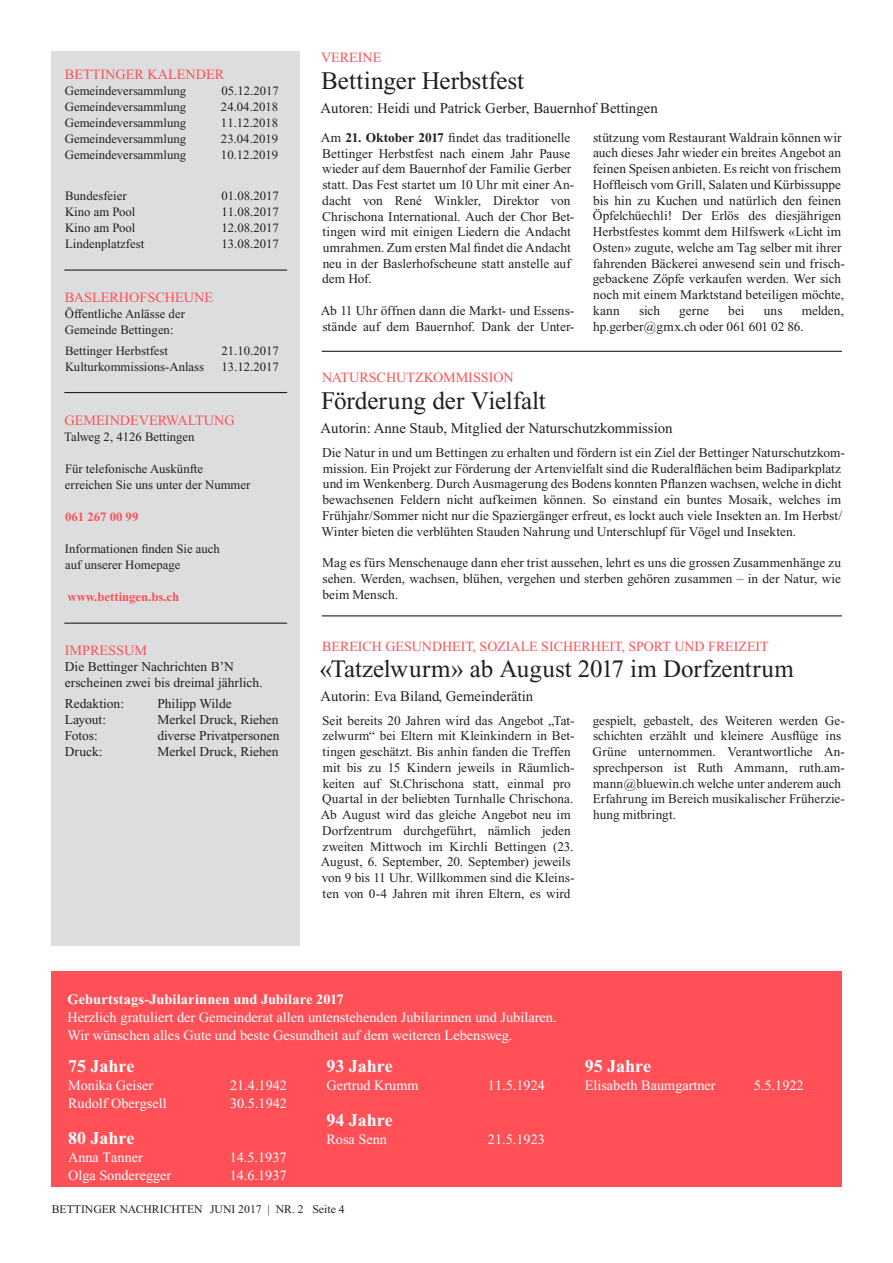
<style>
.page{position:relative;width:893px;height:1263px;background:#fff}
.page>*{position:absolute;margin:0;border:0;box-sizing:border-box;transform-origin:0 0}
.t1{font:25.2px "Times New Roman";letter-spacing:-.005em;color:#231f20}
.t2{font:25.05px "Times New Roman";color:#231f20}
.t3{font:700 18px "Times New Roman";color:#fff}
.t4{font:14.85px "Times New Roman";color:#231f20}
.t5{font:14.7px "Times New Roman";color:#231f20}
.t6{font:14.4px/18px "Times New Roman";color:#fff}
.t7{font:700 14.4px "Times New Roman";letter-spacing:.01em;color:#fff}
.t8{font:14.25px "Times New Roman";color:#fff}
.t9{font:14.25px "Times New Roman";color:#ff5057}
.t10{font:14.1px "Times New Roman";color:#ff5057}
.t11{font:13.95px "Times New Roman";color:#ff5057}
.t12{font:13.5px/16px "Times New Roman";color:#231f20}
.t13{font:13.35px/15.8px "Times New Roman";color:#231f20}
.t14{font:13.2px/15.8px "Times New Roman";color:#231f20}
.t15{font:12.75px/16px "Times New Roman";color:#231f20}
.t16{font:700 12.75px "Times New Roman";color:#ff5057}
.t17{font:11.7px "Times New Roman";color:#231f20}
.s1{font-weight:700}
</style>
<div class="page">
<div style="left:51px;top:971px;width:791px;height:215px;background:#ff5057"></div>
<div style="left:52px;top:51px;width:248px;height:894px;background:#dcdddf"></div>
<hr style="left:64px;top:269px;width:223px;height:2px;background:#231f20">
<hr style="left:64px;top:392px;width:223px;height:1px;background:#231f20">
<hr style="left:64px;top:623px;width:223px;height:1px;background:#231f20">
<hr style="left:322px;top:351px;width:520px;height:1px;background:#231f20">
<hr style="left:322px;top:615px;width:520px;height:1px;background:#231f20">
<p class="t9" style="left:65px;top:67px;width:161px">BETTINGER KALENDER</p>
<p class="t15" style="left:65px;top:83px;width:123px">Gemeindeversammlung</p>
<p class="t15" style="left:221px;top:83px;width:59px">05.12.2017</p>
<p class="t15" style="left:65px;top:99px;width:123px">Gemeindeversammlung</p>
<p class="t15" style="left:221px;top:99px;width:59px">24.04.2018</p>
<p class="t15" style="left:65px;top:115px;width:123px">Gemeindeversammlung</p>
<p class="t15" style="left:221px;top:115px;width:59px">11.12.2018</p>
<p class="t15" style="left:65px;top:131px;width:123px">Gemeindeversammlung</p>
<p class="t15" style="left:221px;top:131px;width:59px">23.04.2019</p>
<p class="t15" style="left:65px;top:147px;width:123px">Gemeindeversammlung</p>
<p class="t15" style="left:221px;top:147px;width:59px">10.12.2019</p>
<p class="t15" style="left:65px;top:188px;width:63px">Bundesfeier</p>
<p class="t15" style="left:221px;top:188px;width:59px">01.08.2017</p>
<p class="t15" style="left:65px;top:204px;width:72px">Kino am Pool</p>
<p class="t15" style="left:221px;top:204px;width:59px">11.08.2017</p>
<p class="t15" style="left:65px;top:220px;width:72px">Kino am Pool</p>
<p class="t15" style="left:221px;top:220px;width:59px">12.08.2017</p>
<p class="t15" style="left:65px;top:236px;width:81px">Lindenplatzfest</p>
<p class="t15" style="left:221px;top:236px;width:59px">13.08.2017</p>
<p class="t9" style="left:65px;top:290px;width:150px">BASLERHOFSCHEUNE</p>
<p class="t15" style="left:65px;top:306px;width:122px">Öffentliche Anlässe der<br>Gemeinde Bettingen:</p>
<p class="t15" style="left:65px;top:342px;width:105px">Bettinger Herbstfest</p>
<p class="t15" style="left:221px;top:342px;width:59px">21.10.2017</p>
<p class="t15" style="left:65px;top:358px;width:141px">Kulturkommissions-Anlass</p>
<p class="t15" style="left:221px;top:358px;width:59px">13.12.2017</p>
<p class="t9" style="left:65px;top:412px;width:172px">GEMEINDEVERWALTUNG</p>
<p class="t15" style="left:64px;top:428px;width:132px">Talweg 2, 4126 Bettingen</p>
<p class="t15" style="left:65px;top:461px;width:187px">Für telefonische Auskünfte erreichen Sie uns unter der Nummer</p>
<p class="t16" style="left:65px;top:510px;width:75px">061 267 00 99</p>
<p class="t15" style="left:65px;top:541px;width:156px">Informationen finden Sie auch auf unserer Homepage</p>
<p class="t16" style="left:68px;top:590px;width:113px">www.bettingen.bs.ch</p>
<p class="t9" style="left:65px;top:643px;width:84px">IMPRESSUM</p>
<p class="t12" style="left:65px;top:659px;width:199px">Die Bettinger Nachrichten B’N erscheinen zwei bis dreimal jährlich.</p>
<p class="t12" style="left:65px;top:695px;width:61px">Redaktion:</p>
<p class="t12" style="left:157px;top:695px;width:76px">Philipp Wilde</p>
<p class="t12" style="left:65px;top:711px;width:43px">Layout:</p>
<p class="t12" style="left:157px;top:711px;width:123px">Merkel Druck, Riehen</p>
<p class="t12" style="left:65px;top:727px;width:35px">Fotos:</p>
<p class="t12" style="left:157px;top:727px;width:124px">diverse Privatpersonen</p>
<p class="t12" style="left:65px;top:743px;width:39px">Druck:</p>
<p class="t12" style="left:157px;top:743px;width:123px">Merkel Druck, Riehen</p>
<p class="t10" style="left:321px;top:50px;width:62px">VEREINE</p>
<h1 class="t1" style="left:321px;top:67px;width:205px">Bettinger Herbstfest</h1>
<p class="t4" style="left:321px;top:100px;width:339px">Autoren: Heidi und Patrick Gerber, Bauernhof Bettingen</p>
<p class="t13" style="left:321px;top:129px;width:255px">Am <span class="s1">21. Oktober 2017</span> findet das traditionelle Bettinger Herbstfest nach einem Jahr Pause wieder auf dem Bauernhof der Familie Gerber statt. Das Fest startet um 10 Uhr mit einer An&shy;dacht von René Winkler, Direktor von Chrischona International. Auch der Chor Bet&shy;tingen wird mit einigen Liedern die Andacht umrahmen. Zum ersten Mal findet die Andacht neu in der Baslerhofscheune statt anstelle auf dem Hof.</p>
<p class="t13" style="left:321px;top:303px;width:255px">Ab 11 Uhr öffnen dann die Markt- und Essens&shy;stände auf dem Bauernhof. Dank der Unter-</p>
<p class="t13" style="left:593px;top:129px;width:254px">stützung vom Restaurant Waldrain können wir auch dieses Jahr wieder ein breites Angebot an feinen Speisen anbieten. Es reicht von frischem Hoffleisch vom Grill, Salaten und Kürbissuppe bis hin zu Kuchen und natürlich den feinen Öpfelchüechli! Der Erlös des diesjährigen Herbstfestes kommt dem Hilfswerk «Licht im Osten» zugute, welche am Tag selber mit ihrer fahrenden Bäckerei anwesend sein und frisch&shy;gebackene Zöpfe verkaufen werden. Wer sich noch mit einem Marktstand beteiligen möchte, kann</p>
<p class="t13" style="left:593px;top:303px;width:252px;text-indent:208px">melden, hp.gerber@gmx.ch oder 061 601 02 86.</p>
<p class="t13" style="left:639px;top:303px;width:23px">sich</p>
<p class="t13" style="left:679px;top:303px;width:31px">gerne</p>
<p class="t13" style="left:728px;top:303px;width:18px">bei</p>
<p class="t13" style="left:764px;top:303px;width:20px">uns</p>
<p class="t10" style="left:322px;top:370px;width:193px">NATURSCHUTZKOMMISSION</p>
<h1 class="t1" style="left:321px;top:387px;width:226px">Förderung der Vielfalt</h1>
<p class="t4" style="left:321px;top:420px;width:354px">Autorin: Anne Staub, Mitglied der Naturschutzkommission</p>
<p class="t13" style="left:321px;top:444px;width:525px">Die Natur in und um Bettingen zu erhalten und fördern ist ein Ziel der Bettinger Naturschutzkom&shy;mission. Ein Projekt zur Förderung der Artenvielfalt sind die Ruderalflächen beim Badiparkplatz und im Wenkenberg. Durch Ausmagerung des Bodens konnten Pflanzen wachsen, welche in dicht bewachsenen Feldern nicht aufkeimen können. So einstand ein buntes Mosaik, welches im Frühjahr/Sommer nicht nur die Spaziergänger erfreut, es lockt auch viele Insekten an. Im Herbst/ Winter bieten die verblühten Stauden Nahrung und Unterschlupf für Vögel und Insekten.</p>
<p class="t13" style="left:322px;top:555px;width:520px;text-align:justify">Mag es fürs Menschenauge dann eher trist aussehen, lehrt es uns die grossen Zusammenhänge zu sehen. Werden, wachsen, blühen, vergehen und sterben gehören zusammen – in der Natur, wie beim Mensch.</p>
<p class="t11" style="left:322px;top:639px;width:448px">BEREICH GESUNDHEIT, SOZIALE SICHERHEIT, SPORT UND FREIZEIT</p>
<h2 class="t2" style="left:320px;top:655px;width:476px">«Tatzelwurm» ab August 2017 im Dorfzentrum</h2>
<p class="t5" style="left:321px;top:688px;width:214px">Autorin: Eva Biland, Gemeinderätin</p>
<p class="t14" style="left:321px;top:712px;width:255px">Seit bereits 20 Jahren wird das Angebot „Tat&shy;zelwurm“ bei Eltern mit Kleinkindern in Bet&shy;tingen geschätzt. Bis anhin fanden die Treffen mit bis zu 15 Kindern jeweils in Räumlich&shy;keiten auf St.Chrischona statt, einmal pro Quartal in der beliebten Turnhalle Chrischona.<br>Ab August wird das gleiche Angebot neu im Dorfzentrum durchgeführt, nämlich jeden zweiten Mittwoch im Kirchli Bettingen (23.<br>August, 6. September, 20. September) jeweils von 9 bis 11 Uhr. Willkommen sind die Kleins&shy;ten von 0-4 Jahren mit ihren Eltern, es wird</p>
<p class="t14" style="left:593px;top:712px;width:254px">gespielt, gebastelt, des Weiteren werden Ge&shy;schichten erzählt und kleinere Ausflüge ins Grüne unternommen. Verantwortliche An&shy;sprechperson ist Ruth Ammann, ruth.am&shy;mann@bluewin.ch welche unter anderem auch Erfahrung im Bereich musikalischer Früherzie&shy;hung mitbringt.</p>
<p class="t7" style="left:67px;top:991px;width:278px">Geburtstags-Jubilarinnen und Jubilare 2017</p>
<p class="t6" style="left:67px;top:1008px;width:491px">Herzlich gratuliert der Gemeinderat allen untenstehenden Jubilarinnen und Jubilaren.<br>Wir wünschen alles Gute und beste Gesundheit auf dem weiteren Lebensweg.</p>
<h3 class="t3" style="left:68px;top:1056px;width:68px">75 Jahre</h3>
<p class="t8" style="left:68px;top:1077px;width:87px">Monika Geiser</p>
<p class="t8" style="left:230px;top:1077px;width:59px">21.4.1942</p>
<p class="t8" style="left:68px;top:1095px;width:100px">Rudolf Obergsell</p>
<p class="t8" style="left:230px;top:1095px;width:59px">30.5.1942</p>
<h3 class="t3" style="left:68px;top:1128px;width:68px">80 Jahre</h3>
<p class="t8" style="left:68px;top:1149px;width:76px">Anna Tanner</p>
<p class="t8" style="left:230px;top:1149px;width:58px">14.5.1937</p>
<p class="t8" style="left:68px;top:1167px;width:105px">Olga Sonderegger</p>
<p class="t8" style="left:230px;top:1167px;width:59px">14.6.1937</p>
<h3 class="t3" style="left:326px;top:1056px;width:68px">93 Jahre</h3>
<p class="t8" style="left:326px;top:1077px;width:94px">Gertrud Krumm</p>
<p class="t8" style="left:488px;top:1077px;width:58px">11.5.1924</p>
<h3 class="t3" style="left:326px;top:1110px;width:68px">94 Jahre</h3>
<p class="t8" style="left:326px;top:1131px;width:62px">Rosa Senn</p>
<p class="t8" style="left:488px;top:1131px;width:58px">21.5.1923</p>
<p class="t17" style="left:52px;top:1202px;width:294px">BETTINGER NACHRICHTEN JUNI 2017 | NR. 2 Seite 4</p>
<h3 class="t3" style="left:585px;top:1056px;width:68px">95 Jahre</h3>
<p class="t8" style="left:585px;top:1077px;width:133px">Elisabeth Baumgartner</p>
<p class="t8" style="left:754px;top:1077px;width:51px">5.5.1922</p>
</div>
